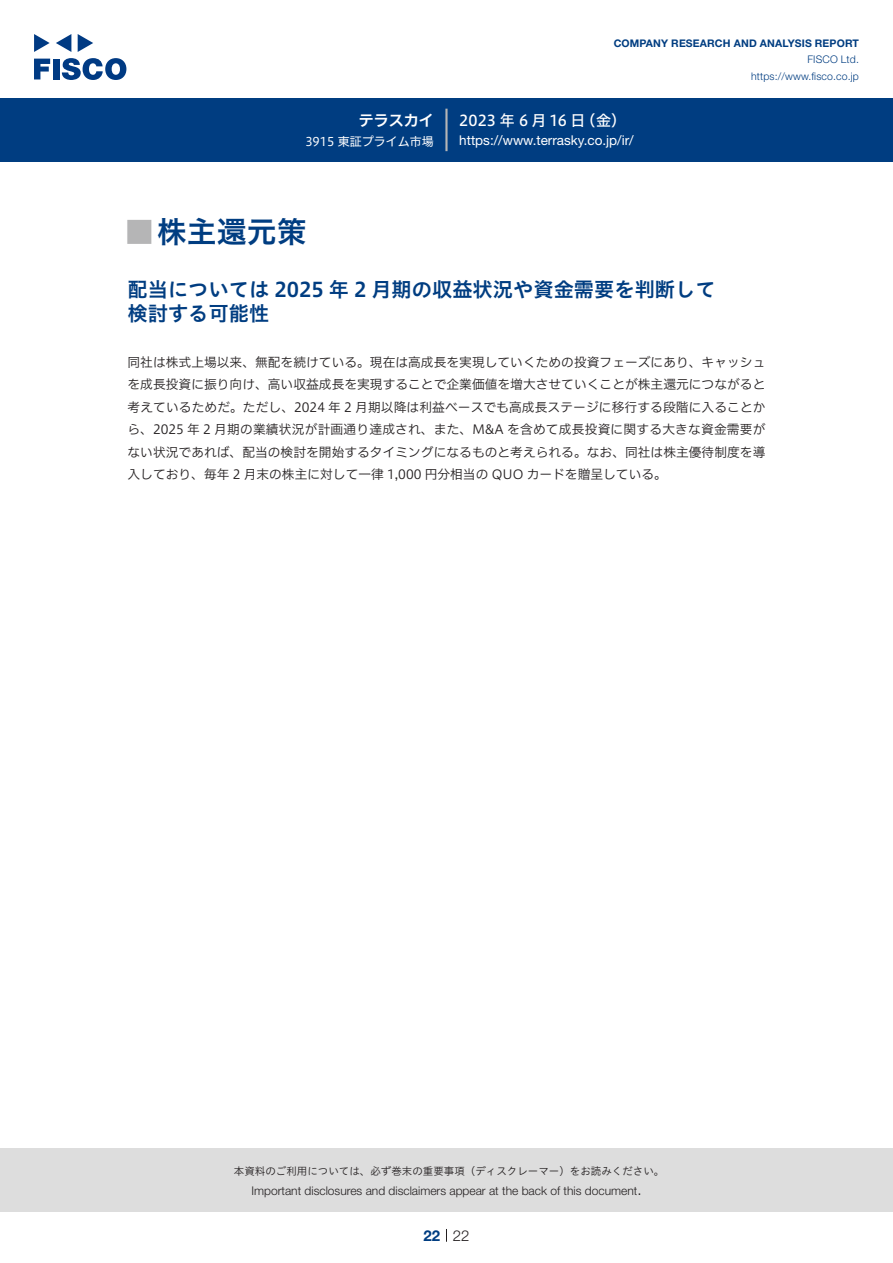
<style>
.page{position:relative;width:893px;height:1263px;background:#fff}
.page>*{position:absolute;margin:0;border:0;box-sizing:border-box;transform-origin:0 0}
.t1{font:30px "Hiragino UD Sans Std N W6";color:#003d81}
.t2{font:24px "Hiragino UD Sans Std N W6";color:#b5b5b6}
.t3{font:20.25px/24px "Hiragino UD Sans Std W6";color:#003d81}
.t4{font:15px "Hiragino UD Sans F Std N W5";letter-spacing:.005em;color:#fff}
.t5{font:15px "Hiragino UD Sans F Std N W6";color:#fff}
.t6{font:300 15px "Helvetica Neue LT Std";color:#231f20}
.t7{font:700 15px "Helvetica Neue LT Std";color:#003d81}
.t8{font:13.5px "Helvetica Neue LT Std";color:#fff}
.t9{font:12.75px/22.5px "Hiragino UD Sans F Std N W3";color:#231f20;text-align:justify}
.t10{font:300 12px "Helvetica Neue LT Std";color:#231f20}
.t11{font:12px "Hiragino UD Sans F Std N W4";color:#fff}
.t12{font:10.5px "Hiragino UD Sans Std W3";color:#231f20}
.t13{font:700 10.5px "Helvetica Neue LT Std";letter-spacing:.015em;color:#003d81}
.t14{font:300 10.5px/16.5px "Helvetica Neue LT Std";letter-spacing:.015em;color:#003d81;text-align:right}
</style>
<div class="page">
<div style="left:0;top:1148px;width:893px;height:64px;background:#ddd"></div>
<svg style="left:34px;top:59px;width:16px;height:20px"></svg>
<div style="left:53px;top:59px;width:6px;height:20px;background:#003a83"></div>
<svg style="left:62px;top:58px;width:64px;height:22px"></svg>
<svg style="left:34px;top:34px;width:16px;height:18px"></svg>
<svg style="left:78px;top:34px;width:15px;height:18px"></svg>
<svg style="left:56px;top:34px;width:15px;height:18px"></svg>
<div style="left:0;top:98px;width:893px;height:64px;background:#003d81"></div>
<hr style="left:445px;top:109px;width:3px;height:42px;background:#b5b5b6">
<svg style="left:446px;top:1229px;width:1px;height:13px"></svg>
<p class="t5" style="left:359px;top:109px;width:77px">テラスカイ</p>
<p class="t11" style="left:305px;top:132px;width:130px">3915 東証プライム市場</p>
<p class="t13" style="left:614px;top:37px;width:247px">COMPANY RESEARCH AND ANALYSIS REPORT</p>
<p class="t14" style="left:751px;top:51px;width:109px">FISCO Ltd. https://www.fisco.co j p.</p>
<p class="t4" style="left:581px;top:109px;width:47px">（金(</p>
<p class="t4" style="left:459px;top:109px;width:128px">2023 年 6 月 16 日</p>
<p class="t8" style="left:459px;top:132px;width:176px">https://www.terrasky. c o j p. /i r/</p>
<h1 class="t1" style="left:157px;top:209px;width:151px">株主還元策</h1>
<h2 class="t2" style="left:128px;top:213px;width:25px">█</h2>
<h3 class="t3" style="left:128px;top:276px;width:590px">配当については 2025 年 2 月期の収益状況や資金需要を判断して検討する可能性</h3>
<p class="t9" style="left:128px;top:350px;width:639px">同社は株式上場以来、無配を続けている。現在は高成長を実現していくための投資フェーズにあり、キャッシュを成長投資に振り向け、高い収益成長を実現することで企業価値を増大させていくことが株主還元につながると考えているためだ。ただし、2024 年 2 月期以降は利益ベースでも高成長ステージに移行する段階に入ることから、2025 年 2 月期の業績状況が計画通り達成され、また、M&amp;A を含めて成長投資に関する大きな資金需要がない状況であれば、配当の検討を開始するタイミングになるものと考えられる。なお、同社は株主優待制度を導入しており、毎年 2 月末の株主に対して一律 1,000 円分相当の QUO カードを贈呈している。</p>
<p class="t12" style="left:234px;top:1163px;width:432px">本資料のご利用については、必ず巻末の重要事項（ディスクレーマー）をお読みください。</p>
<p class="t6" style="left:637px;top:1180px;width:6px">.</p>
<p class="t10" style="left:251px;top:1183px;width:387px">Important disclosures and disclaimers appear at the back of this document</p>
<p class="t7" style="left:423px;top:1226px;width:18px">22</p>
<p class="t6" style="left:453px;top:1226px;width:18px">22</p>
</div>
